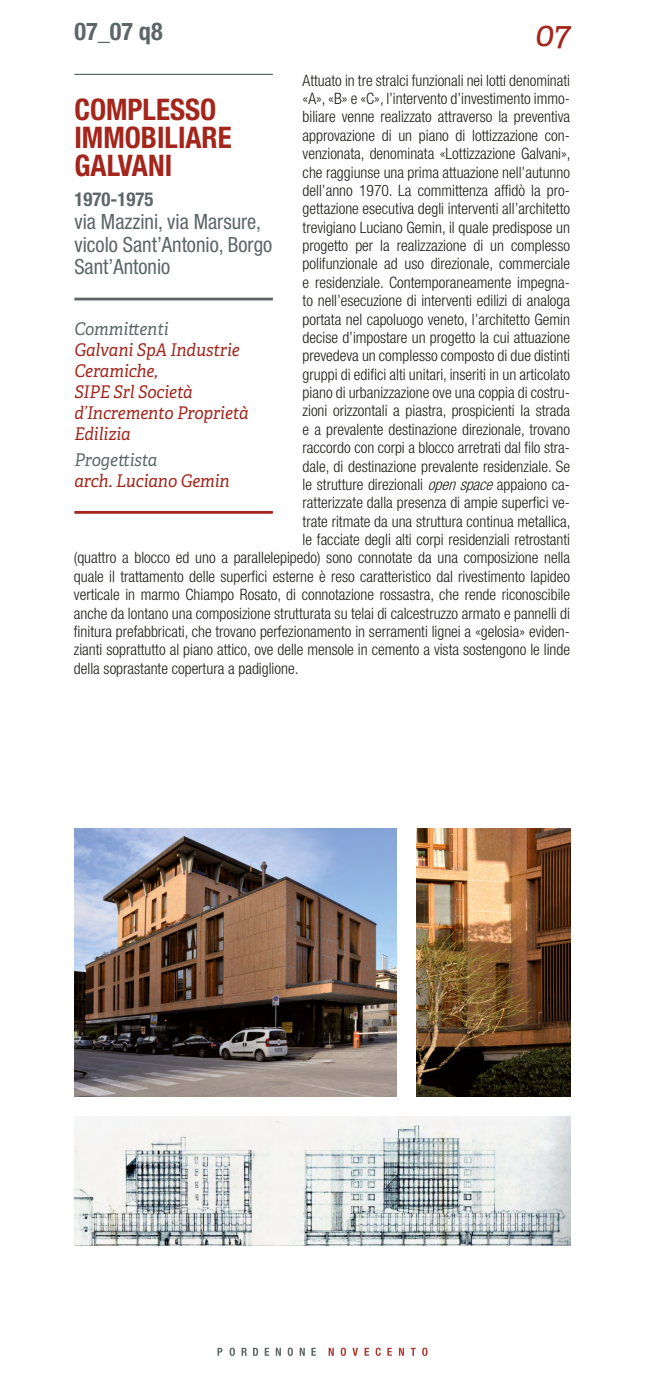
<style>
.page{position:relative;width:645px;height:1389px;background:#fff}
.page>*{position:absolute;margin:0;border:0;box-sizing:border-box;transform-origin:0 0}
.t1{font:italic 35px "Adelle";color:#a3251b;scale:.96 1}
.t2{font:700 condensed 29.75px/28px "Helvetica Neue LT Std";color:#a3251b}
.t3{font:700 condensed 24.5px "Helvetica Neue LT Std";color:#5d6767}
.t4{font:condensed 21px/22.8px "Helvetica Neue LT Std";color:#5d6767}
.t5{font:700 condensed 19.25px "Helvetica Neue LT Std";color:#5d6767}
.t6{font:italic 17.5px/21px "Adelle";color:#a3251b;scale:.93 1}
.t7{font:italic 17.5px "Adelle";color:#5d6767;scale:.93 1}
.schede{font:300 condensed 15.75px "Helvetica Neue LT Std";color:#1d1d1b}
.s1{font-weight:400}
.s2{font-style:italic}
</style>
<div class="page">
<svg style="left:329px;top:1348px;width:98px;height:8px"></svg>
<svg style="left:217px;top:1348px;width:99px;height:8px"></svg>
<hr style="left:74px;top:298px;width:199px;height:2px;background:#5d6767">
<hr style="left:74px;top:74px;width:199px;height:1px;background:#5d6767">
<hr style="left:74px;top:511px;width:199px;height:3px;background:#a3251b">
<img style="left:74px;top:828px;width:323px;height:268px">
<img style="left:74px;top:1116px;width:496px;height:129px">
<img style="left:417px;top:828px;width:153px;height:268px">
<p class="t3" style="left:74px;top:16px;width:90px">07<span class="s1">_</span>07 q8</p>
<p class="t1" style="left:535px;top:12px;width:38px">07</p>
<p class="schede" style="left:303px;top:71px;width:269px">Attuato in tre stralci funzionali nei lotti denominati</p>
<p class="schede" style="left:303px;top:89px;width:269px">«A», «B» e «C», l’intervento d’investimento immo-</p>
<p class="schede" style="left:303px;top:108px;width:269px">biliare venne realizzato attraverso la preventiva</p>
<p class="schede" style="left:303px;top:126px;width:269px">approvazione di un piano di lottizzazione con-</p>
<p class="schede" style="left:303px;top:145px;width:269px">venzionata, denominata «Lottizzazione Galvani»,</p>
<p class="schede" style="left:303px;top:163px;width:269px">che raggiunse una prima attuazione nell’autunno</p>
<p class="schede" style="left:303px;top:181px;width:269px">dell’anno 1970. La committenza affidò la pro-</p>
<p class="schede" style="left:303px;top:200px;width:269px">gettazione esecutiva degli interventi all’architetto</p>
<p class="schede" style="left:303px;top:218px;width:269px">trevigiano Luciano Gemin, il quale predispose un</p>
<p class="schede" style="left:303px;top:236px;width:269px">progetto per la realizzazione di un complesso</p>
<p class="schede" style="left:303px;top:255px;width:269px">polifunzionale ad uso direzionale, commerciale</p>
<p class="schede" style="left:303px;top:273px;width:269px">e residenziale. Contemporaneamente impegna-</p>
<p class="schede" style="left:303px;top:292px;width:269px">to nell’esecuzione di interventi edilizi di analoga</p>
<p class="schede" style="left:303px;top:310px;width:269px">portata nel capoluogo veneto, l’architetto Gemin</p>
<p class="schede" style="left:303px;top:328px;width:269px">decise d’impostare un progetto la cui attuazione</p>
<p class="schede" style="left:303px;top:347px;width:269px">prevedeva un complesso composto di due distinti</p>
<p class="schede" style="left:303px;top:365px;width:269px">gruppi di edifici alti unitari, inseriti in un articolato</p>
<p class="schede" style="left:303px;top:383px;width:269px">piano di urbanizzazione ove una coppia di costru-</p>
<p class="schede" style="left:303px;top:402px;width:269px">zioni orizzontali a piastra, prospicienti la strada</p>
<p class="schede" style="left:303px;top:420px;width:269px">e a prevalente destinazione direzionale, trovano</p>
<p class="schede" style="left:303px;top:439px;width:269px">raccordo con corpi a blocco arretrati dal filo stra-</p>
<p class="schede" style="left:303px;top:457px;width:269px">dale, di destinazione prevalente residenziale. Se</p>
<p class="schede" style="left:303px;top:475px;width:269px">le strutture direzionali <span class="s2">openspace</span>appaiono ca-</p>
<p class="schede" style="left:303px;top:494px;width:269px">ratterizzate dalla presenza di ampie superfici ve-</p>
<p class="schede" style="left:303px;top:512px;width:269px">trate ritmate da una struttura continua metallica,</p>
<p class="schede" style="left:303px;top:530px;width:269px">le facciate degli alti corpi residenziali retrostanti</p>
<p class="schede" style="left:74px;top:549px;width:498px">(quattro a blocco ed uno a parallelepipedo) sono connotate da una composizione nella</p>
<p class="schede" style="left:74px;top:567px;width:498px">quale il trattamento delle superfici esterne è reso caratteristico dal rivestimento lapideo</p>
<p class="schede" style="left:74px;top:586px;width:498px">verticale in marmo Chiampo Rosato, di connotazione rossastra, che rende riconoscibile</p>
<p class="schede" style="left:74px;top:604px;width:498px">anche da lontano una composizione strutturata su telai di calcestruzzo armato e pannelli di</p>
<p class="schede" style="left:74px;top:622px;width:498px">finitura prefabbricati, che trovano perfezionamento in serramenti lignei a «gelosia» eviden-</p>
<p class="schede" style="left:74px;top:641px;width:498px">zianti soprattutto al piano attico, ove delle mensole in cemento a vista sostengono le linde</p>
<p class="schede" style="left:74px;top:659px;width:226px">della soprastante copertura a padiglione.</p>
<p class="t2" style="left:74px;top:95px;width:159px">COMPLESSO<br>IMMOBILIARE<br>GALVANI</p>
<p class="t5" style="left:74px;top:188px;width:81px">1970-1975</p>
<p class="t4" style="left:74px;top:210px;width:199px">via Mazzini, via Marsure, vicolo Sant’Antonio, Borgo<br>Sant’Antonio</p>
<p class="t7" style="left:74px;top:318px;width:103px">Committenti</p>
<p class="t6" style="left:74px;top:340px;width:189px">Galvani SpA Industrie<br>Ceramiche,<br>SIPE Srl Società d’Incremento Proprietà<br>Edilizia</p>
<p class="t7" style="left:74px;top:449px;width:91px">Progettista</p>
<p class="t6" style="left:74px;top:471px;width:168px">arch. Luciano Gemin</p>
</div>
